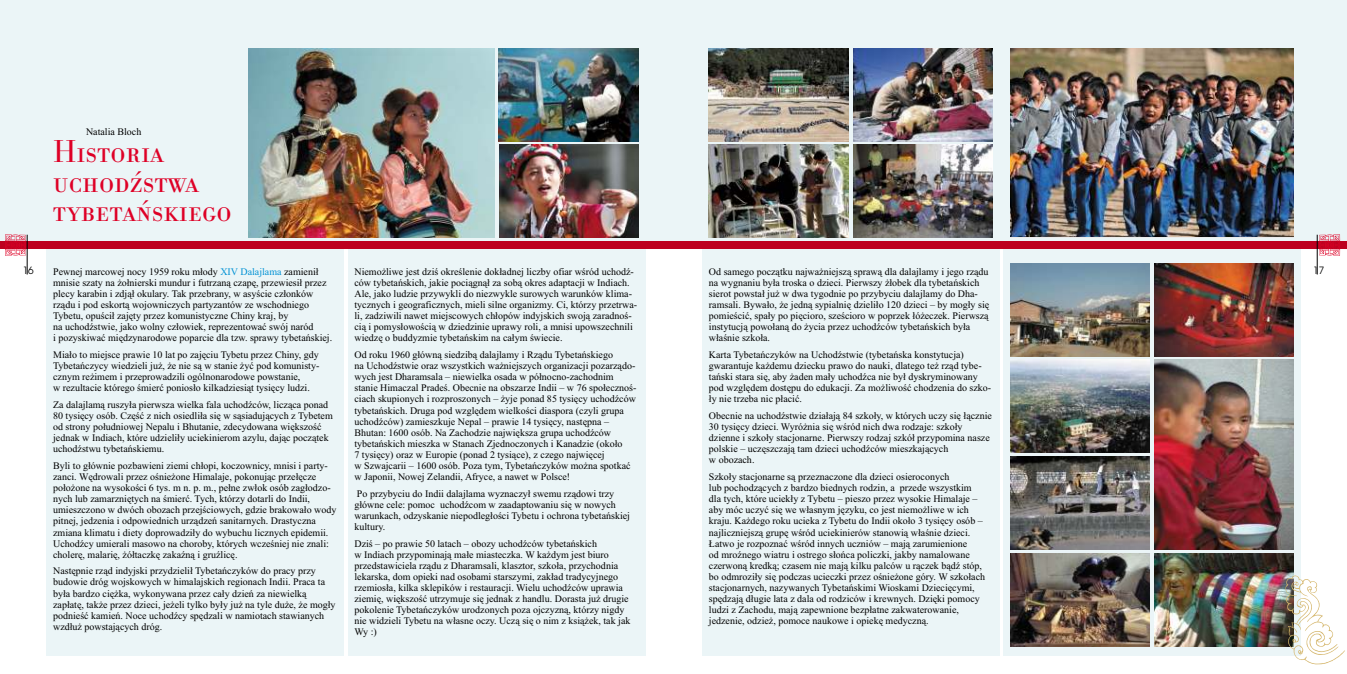
<style>
.page{position:relative;width:1347px;height:674px;background:#fff}
.page>*{position:absolute;margin:0;border:0;box-sizing:border-box;transform-origin:0 0}
.t1{font:300 32.88px/29.1px "Bodoni Ant SCTCE";color:#de0026}
.t2{font:10px/11.1px "Times New Roman";color:#000}
.t3{font:10px "Avant Garde CE Book";color:#000}
.s1{color:#0091d4}
</style>
<div class="page">
<div style="left:673px;top:0;width:673px;height:248px;background:#ebf5f7"></div>
<div style="left:0;top:0;width:673px;height:248px;background:#ebf5f7"></div>
<div style="left:47px;top:248px;width:297px;height:408px;background:#ebf5f7"></div>
<div style="left:348px;top:248px;width:297px;height:408px;background:#ebf5f7"></div>
<div style="left:702px;top:248px;width:297px;height:408px;background:#ebf5f7"></div>
<div style="left:1003px;top:248px;width:297px;height:408px;background:#ebf5f7"></div>
<img style="left:1154px;top:359px;width:139px;height:190px">
<img style="left:248px;top:48px;width:246px;height:189px">
<img style="left:499px;top:145px;width:139px;height:92px">
<img style="left:499px;top:48px;width:139px;height:93px">
<div style="left:0;top:241px;width:1346px;height:7px;background:#bd001f"></div>
<hr style="left:1316px;top:234px;width:1px;height:40px;background:#000">
<hr style="left:27px;top:234px;width:1px;height:40px;background:#000">
<img style="left:709px;top:145px;width:139px;height:92px">
<img style="left:853px;top:145px;width:139px;height:92px">
<img style="left:709px;top:48px;width:139px;height:93px">
<img style="left:853px;top:48px;width:139px;height:93px">
<img style="left:1010px;top:48px;width:283px;height:188px">
<img style="left:1010px;top:553px;width:139px;height:92px">
<img style="left:1154px;top:553px;width:139px;height:92px">
<img style="left:1010px;top:456px;width:139px;height:93px">
<img style="left:1010px;top:359px;width:139px;height:93px">
<img style="left:1010px;top:263px;width:139px;height:93px">
<img style="left:1154px;top:263px;width:139px;height:93px">
<svg style="left:1285px;top:575px;width:60px;height:89px"></svg>
<svg style="left:1319px;top:234px;width:21px;height:21px"></svg>
<svg style="left:5px;top:234px;width:21px;height:21px"></svg>
<p class="t2" style="left:86px;top:127px;width:57px">Natalia Bloch</p>
<h1 class="t1" style="left:53px;top:140px;width:180px">Historia uchodźstwa tybetańskiego</h1>
<p class="t3" style="left:23px;top:266px;width:13px">16</p>
<p class="t3" style="left:1313px;top:266px;width:13px">17</p>
<p class="t2" style="left:53px;top:267px;width:280px">Pewnej marcowej nocy 1959 roku młody <span class="s1">XIV Dalajlama</span> zamienił mnisie szaty na żołnierski mundur i futrzaną czapę, przewiesił przez plecy karabin i zdjął okulary. Tak przebrany, w asyście członków rządu i pod eskortą wojowniczych partyzantów ze wschodniego Tybetu, opuścił zajęty przez komunistyczne Chiny kraj, by<br>na uchodźstwie, jako wolny człowiek, reprezentować swój naród<br>i pozyskiwać międzynarodowe poparcie dla tzw. sprawy tybetańskiej.</p>
<p class="t2" style="left:53px;top:350px;width:268px">Miało to miejsce prawie 10 lat po zajęciu Tybetu przez Chiny, gdy Tybetańczycy wiedzieli już, że nie są w stanie żyć pod komunisty&shy;cznym reżimem i przeprowadzili ogólnonarodowe powstanie,<br>w rezultacie którego śmierć poniosło kilkadziesiąt tysięcy ludzi.</p>
<p class="t2" style="left:53px;top:400px;width:281px">Za dalajlamą ruszyła pierwsza wielka fala uchodźców, licząca ponad 80 tysięcy osób. Część z nich osiedliła się w sąsiadujących z Tybetem od strony południowej Nepalu i Bhutanie, zdecydowana większość jednak w Indiach, które udzieliły uciekinierom azylu, dając początek uchodźstwu tybetańskiemu.</p>
<p class="t2" style="left:53px;top:461px;width:285px">Byli to głównie pozbawieni ziemi chłopi, koczownicy, mnisi i party&shy;zanci. Wędrowali przez ośnieżone Himalaje, pokonując przełęcze położone na wysokości 6 tys. m n. p. m., pełne zwłok osób zagłodzo&shy;nych lub zamarzniętych na śmierć. Tych, którzy dotarli do Indii, umieszczono w dwóch obozach przejściowych, gdzie brakowało wody pitnej, jedzenia i odpowiednich urządzeń sanitarnych. Drastyczna zmiana klimatu i diety doprowadziły do wybuchu licznych epidemii.<br>Uchodźcy umierali masowo na choroby, których wcześniej nie znali: cholerę, malarię, żółtaczkę zakaźną i gruźlicę.</p>
<p class="t2" style="left:53px;top:566px;width:284px">Następnie rząd indyjski przydzielił Tybetańczyków do pracy przy budowie dróg wojskowych w himalajskich regionach Indii. Praca ta była bardzo ciężka, wykonywana przez cały dzień za niewielką zapłatę, także przez dzieci, jeżeli tylko były już na tyle duże, że mogły podnieść kamień. Noce uchodźcy spędzali w namiotach stawianych wzdłuż powstających dróg.</p>
<p class="t2" style="left:354px;top:267px;width:284px">Niemożliwe jest dziś określenie dokładnej liczby ofiar wśród uchodź&shy;ców tybetańskich, jakie pociągnął za sobą okres adaptacji w Indiach.<br>Ale, jako ludzie przywykli do niezwykle surowych warunków klima&shy;tycznych i geograficznych, mieli silne organizmy. Ci, którzy przetrwa&shy;li, zadziwili nawet miejscowych chłopów indyjskich swoją zaradnoś&shy;cią i pomysłowością w dziedzinie uprawy roli, a mnisi upowszechnili wiedzę o buddyzmie tybetańskim na całym świecie.</p>
<p class="t2" style="left:354px;top:350px;width:283px">Od roku 1960 główną siedzibą dalajlamy i Rządu Tybetańskiego<br>na Uchodźstwie oraz wszystkich ważniejszych organizacji pozarządo&shy;wych jest Dharamsala – niewielka osada w północno-zachodnim stanie Himaczal Pradeś. Obecnie na obszarze Indii – w 76 społecznoś&shy;ciach skupionych i rozproszonych – żyje ponad 85 tysięcy uchodźców tybetańskich. Druga pod względem wielkości diaspora (czyli grupa uchodźców) zamieszkuje Nepal – prawie 14 tysięcy, następna – Bhutan: 1600 osób. Na Zachodzie największa grupa uchodźców tybetańskich mieszka w Stanach Zjednoczonych i Kanadzie (około<br>7 tysięcy) oraz w Europie (ponad 2 tysiące), z czego najwięcej<br>w Szwajcarii – 1600 osób. Poza tym, Tybetańczyków można spotkać w Japonii, Nowej Zelandii, Afryce, a nawet w Polsce!</p>
<p class="t2" style="left:354px;top:488px;width:277px">Po przybyciu do Indii dalajlama wyznaczył swemu rządowi trzy główne cele: pomoc uchodźcom w zaadaptowaniu się w nowych warunkach, odzyskanie niepodległości Tybetu i ochrona tybetańskiej kultury.</p>
<p class="t2" style="left:354px;top:538px;width:277px">Dziś – po prawie 50 latach – obozy uchodźców tybetańskich<br>w Indiach przypominają małe miasteczka. W każdym jest biuro przedstawiciela rządu z Dharamsali, klasztor, szkoła, przychodnia lekarska, dom opieki nad osobami starszymi, zakład tradycyjnego rzemiosła, kilka sklepików i restauracji. Wielu uchodźców uprawia ziemię, większość utrzymuje się jednak z handlu. Dorasta już drugie pokolenie Tybetańczyków urodzonych poza ojczyzną, którzy nigdy nie widzieli Tybetu na własne oczy. Uczą się o nim z książek, tak jak Wy :)</p>
<p class="t2" style="left:709px;top:267px;width:282px">Od samego początku najważniejszą sprawą dla dalajlamy i jego rządu na wygnaniu była troska o dzieci. Pierwszy żłobek dla tybetańskich sierot powstał już w dwa tygodnie po przybyciu dalajlamy do Dha&shy;ramsali. Bywało, że jedną sypialnię dzieliło 120 dzieci – by mogły się pomieścić, spały po pięcioro, sześcioro w poprzek łóżeczek. Pierwszą instytucją powołaną do życia przez uchodźców tybetańskich była właśnie szkoła.</p>
<p class="t2" style="left:709px;top:350px;width:284px">Karta Tybetańczyków na Uchodźstwie (tybetańska konstytucja) gwarantuje każdemu dziecku prawo do nauki, dlatego też rząd tybe&shy;tański stara się, aby żaden mały uchodźca nie był dyskryminowany pod względem dostępu do edukacji. Za możliwość chodzenia do szko&shy;ły nie trzeba nic płacić.</p>
<p class="t2" style="left:709px;top:411px;width:284px">Obecnie na uchodźstwie działają 84 szkoły, w których uczy się łącznie 30 tysięcy dzieci. Wyróżnia się wśród nich dwa rodzaje: szkoły dzienne i szkoły stacjonarne. Pierwszy rodzaj szkół przypomina nasze polskie – uczęszczają tam dzieci uchodźców mieszkających<br>w obozach.</p>
<p class="t2" style="left:709px;top:472px;width:278px">Szkoły stacjonarne są przeznaczone dla dzieci osieroconych<br>lub pochodzących z bardzo biednych rodzin, a przede wszystkim dla tych, które uciekły z Tybetu – pieszo przez wysokie Himalaje – aby móc uczyć się we własnym języku, co jest niemożliwe w ich kraju. Każdego roku ucieka z Tybetu do Indii około 3 tysięcy osób – najliczniejszą grupę wśród uciekinierów stanowią właśnie dzieci.<br>Łatwo je rozpoznać wśród innych uczniów – mają zarumienione<br>od mroźnego wiatru i ostrego słońca policzki, jakby namalowane czerwoną kredką; czasem nie mają kilku palców u rączek bądź stóp, bo odmroziły się podczas ucieczki przez ośnieżone góry. W szkołach stacjonarnych, nazywanych Tybetańskimi Wioskami Dziecięcymi, spędzają długie lata z dala od rodziców i krewnych. Dzięki pomocy ludzi z Zachodu, mają zapewnione bezpłatne zakwaterowanie, jedzenie, odzież, pomoce naukowe i opiekę medyczną.</p>
</div>
